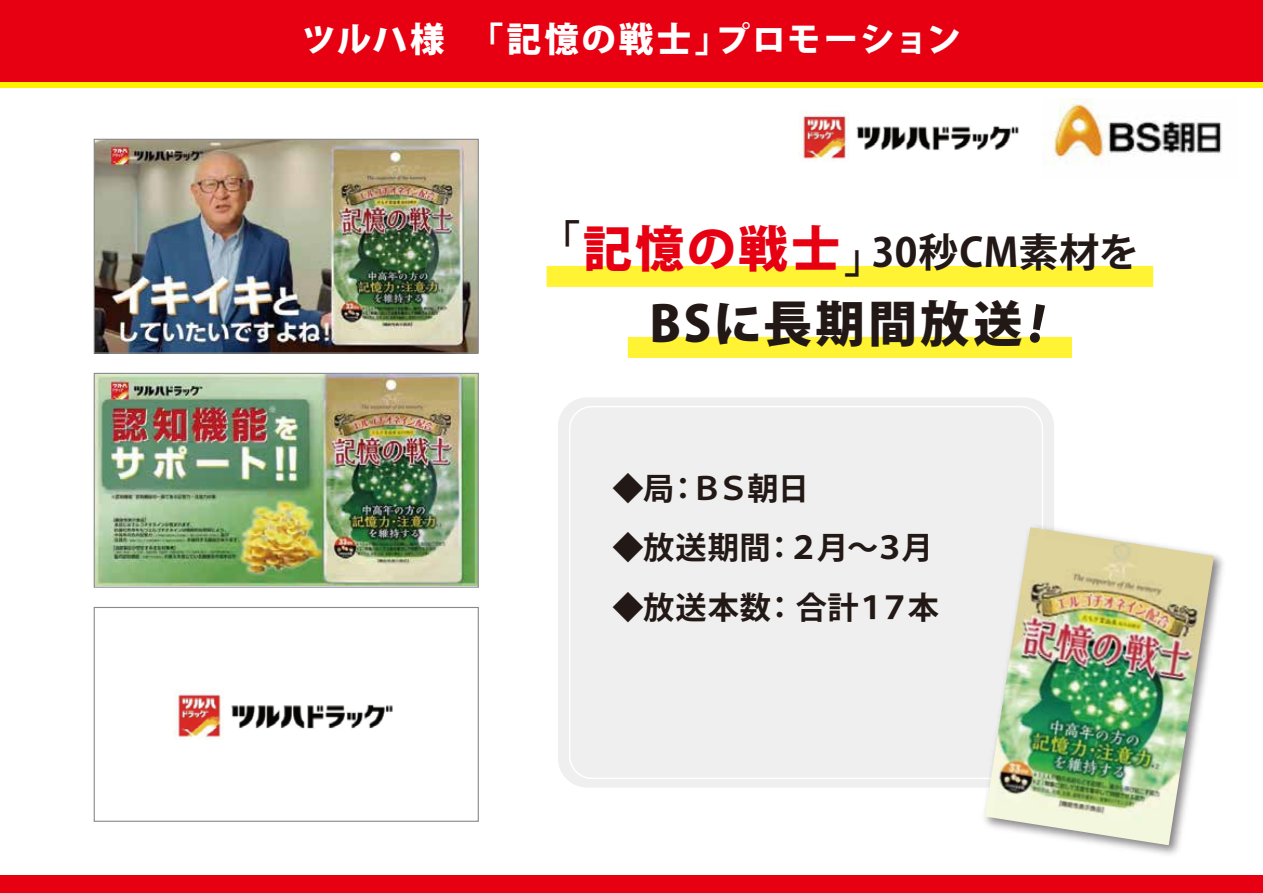
<style>
.page{position:relative;width:1263px;height:893px;background:#fff}
.page>*{position:absolute;margin:0;border:0;box-sizing:border-box;transform-origin:0 0}
.t1{font:800 49.05px "Koz Go Pr 6 N";letter-spacing:.06em;color:#221815}
.t2{font:700 39.6px "Koz Go Pr 6 N";letter-spacing:.015em;color:#221815}
.t3{font:800 34.5px "Koz Go Pr 6 N";letter-spacing:.06em;color:#fff}
.t4{font:700 31.2px "Koz Go Pr 6 N";letter-spacing:-.03em;color:#221815}
.t5{font:700 31.2px "Koz Go Pr 6 N";letter-spacing:.015em;color:#221815}
.s1{font-weight:800;font-size:49.05px;color:#e60012}
</style>
<div class="page">
<div style="left:0;top:0;width:1263px;height:87px;background:linear-gradient(to right,#fff100,#fff100)"></div>
<div style="left:0;top:0;width:1263px;height:81px;background:#e60012"></div>
<div style="left:0;top:875px;width:1263px;height:18px;background:#e60012"></div>
<img style="left:1042px;top:99px;width:180px;height:66px">
<img style="left:96px;top:141px;width:381px;height:211px">
<div style="left:94px;top:139px;width:385px;height:215px;border:1px solid #898989"></div>
<img style="left:96px;top:375px;width:381px;height:211px">
<div style="left:94px;top:373px;width:385px;height:215px;border:1px solid #898989"></div>
<img style="left:176px;top:694px;width:217px;height:45px">
<div style="left:94px;top:607px;width:385px;height:215px;border:1px solid #898989"></div>
<div style="left:558px;top:397px;width:496px;height:391px;background:#efefef;border-radius:29px"></div>
<div style="left:569px;top:406px;width:474px;height:373px;border:2px solid #fff;border-radius:22px"></div>
<img style="left:977px;top:520px;width:247px;height:335px">
<img style="left:985px;top:527px;width:229px;height:289px">
<img style="left:985px;top:816px;width:184px;height:29px">
<img style="left:1214px;top:527px;width:1px;height:58px">
<img style="left:1169px;top:556px;width:45px;height:289px">
<div style="left:546px;top:266px;width:607px;height:21px;background:#fff333"></div>
<div style="left:628px;top:337px;width:444px;height:21px;background:#fff333"></div>
<svg style="left:802px;top:115px;width:217px;height:46px"></svg>
<svg style="left:1029px;top:336px;width:17px;height:1px"></svg>
<p class="t3" style="left:302px;top:20px;width:661px">ツルハ様　「記憶の戦士」プロモーション</p>
<p class="t2" style="left:540px;top:230px;width:599px">「<span class="s1">記憶の戦士</span>」30秒CM素材を</p>
<h1 class="t1" style="left:650px;top:297px;width:375px">BSに長期間放送</h1>
<p class="t4" style="left:612px;top:471px;width:198px">◆局：ＢＳ朝日</p>
<p class="t4" style="left:612px;top:530px;width:322px">◆放送期間：２月～３月</p>
<p class="t5" style="left:612px;top:590px;width:328px">◆放送本数： 合計１７本</p>
</div>
